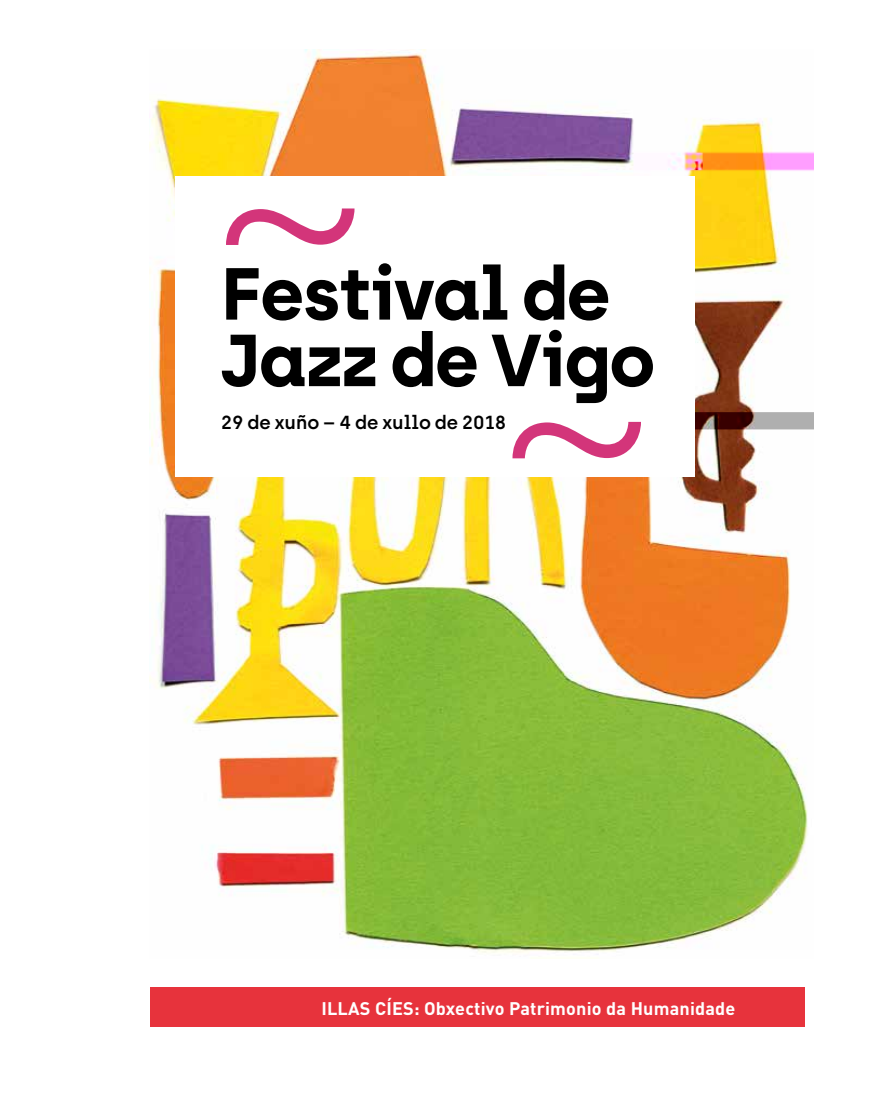
<style>
.page{position:relative;width:893px;height:1093px;background:#fff}
.page>*{position:absolute;margin:0;border:0;box-sizing:border-box;transform-origin:0 0}
.t1{font:700 73.5px/66.6px "Archia";letter-spacing:-.02em;color:#000}
.t2{font:600 18.9px "Archia";color:#000}
.t3{font:700 18px "DIN Pro";letter-spacing:.01em;color:#fff}
</style>
<div class="page">
<img style="left:150px;top:50px;width:664px;height:905px">
<div style="left:150px;top:987px;width:655px;height:40px;background:#e7333c"></div>
<div style="left:176px;top:176px;width:519px;height:301px;background:#fff"></div>
<svg style="left:226px;top:208px;width:128px;height:37px"></svg>
<svg style="left:512px;top:422px;width:129px;height:36px"></svg>
<h1 class="t1" style="left:221px;top:259px;width:436px">Festival de<br>Jazz de Vigo</h1>
<p class="t2" style="left:221px;top:411px;width:287px">29 de xuño – 4 de xullo de 2018</p>
<p class="t3" style="left:321px;top:993px;width:415px">ILLAS CÍES: Obxectivo Patrimonio da Humanidade</p>
</div>
